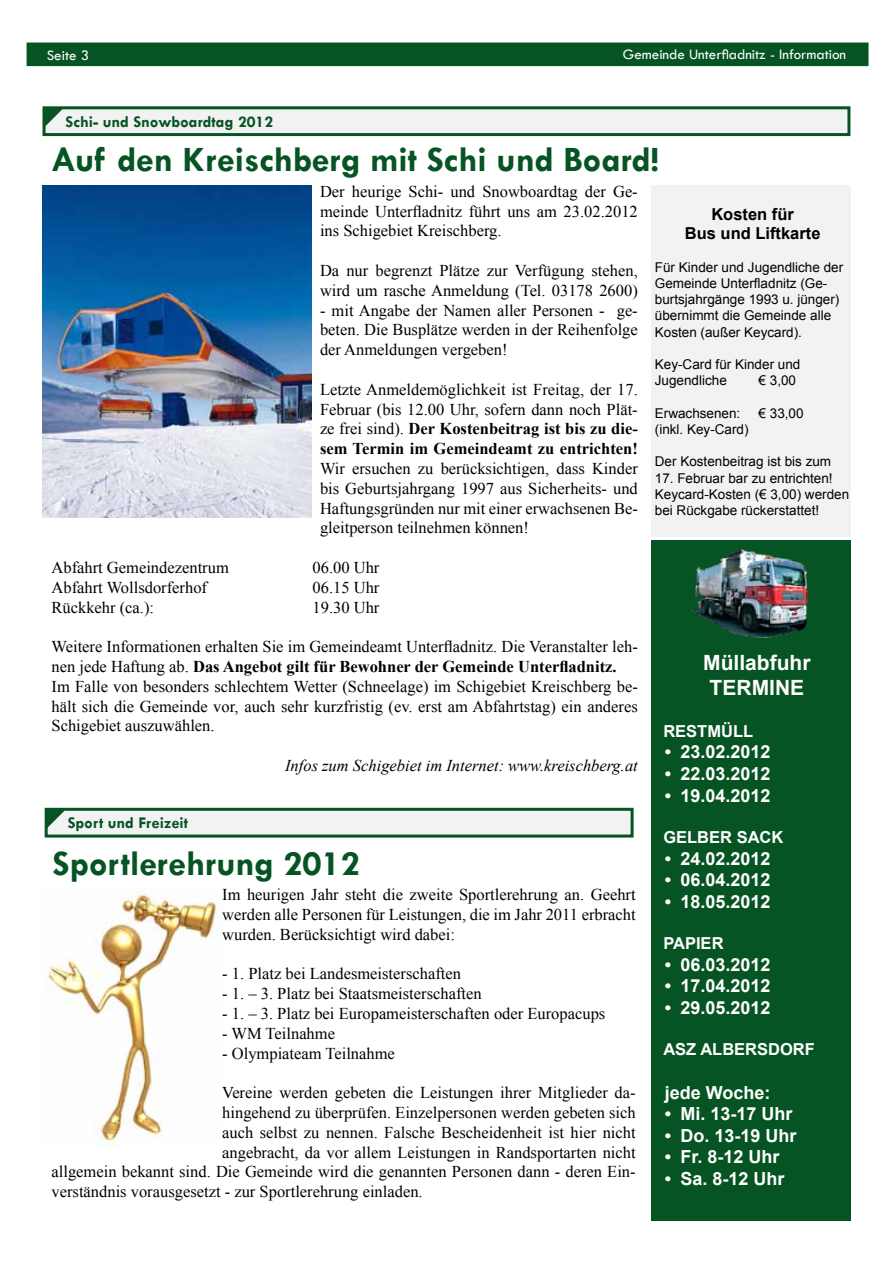
<style>
.page{position:relative;width:893px;height:1263px;background:#fff}
.page>*{position:absolute;margin:0;border:0;box-sizing:border-box;transform-origin:0 0}
.t1{font:700 36px "Tw Cen";color:#065423}
.t2{font:700 21px/25.2px "Arial";color:#fffffe;text-align:center}
.t3{font:700 18px "Arial";color:#fffffe}
.t4{font:16.5px/19.8px "Times New Roman";color:#000;text-align:justify}
.t5{font:italic 16.5px "Times New Roman";color:#000}
.t6{font:700 16.5px "Tw Cen";color:#065423}
.t7{font:700 16.5px "Arial";color:#fffffe}
.t8{font:700 16.5px/19.8px "Arial";color:#000;text-align:center}
.t9{font:15px "Tw Cen";color:#fff}
.t10{font:13.5px/16.2px "Arial";color:#000}
.s1{font-weight:700}
</style>
<div class="page">
<div style="left:27px;top:43px;width:841px;height:23px;background:#065423"></div>
<div style="left:651px;top:540px;width:199px;height:680px;background:#065423"></div>
<img style="left:691px;top:549px;width:117px;height:88px">
<div style="left:43px;top:106px;width:807px;height:30px;background:#f2f2f2;border:3px solid #065423"></div>
<svg style="left:44px;top:108px;width:20px;height:19px"></svg>
<div style="left:651px;top:185px;width:199px;height:352px;background:#f2f2f2"></div>
<img style="left:45px;top:889px;width:172px;height:257px">
<div style="left:45px;top:808px;width:589px;height:29px;background:#f2f2f2;border:3px solid #065423"></div>
<svg style="left:46px;top:809px;width:20px;height:20px"></svg>
<img style="left:43px;top:185px;width:268px;height:332px">
<p class="t9" style="left:47px;top:46px;width:44px">Seite 3</p>
<p class="t9" style="left:623px;top:45px;width:225px">Gemeinde Unterfladnitz - Information</p>
<p class="t6" style="left:66px;top:111px;width:209px">Schi- und Snowboardtag 2012</p>
<h1 class="t1" style="left:51px;top:138px;width:609px">Auf den Kreischberg mit Schi und Board!</h1>
<p class="t4" style="left:320px;top:181px;width:319px">Der heurige Schi- und Snowboardtag der Ge&shy;meinde Unterfladnitz führt uns am 23.02.2012 ins Schigebiet Kreischberg.</p>
<p class="t4" style="left:320px;top:260px;width:319px">Da nur begrenzt Plätze zur Verfügung stehen, wird um rasche Anmeldung (Tel. 03178 2600)</p>
<p class="t4" style="left:320px;top:300px;width:319px">- mit Angabe der Namen aller Personen - ge&shy;beten. Die Busplätze werden in der Reihenfolge der Anmeldungen vergeben!</p>
<p class="t4" style="left:320px;top:379px;width:319px">Letzte Anmeldemöglichkeit ist Freitag, der 17.<br>Februar (bis 12.00 Uhr, sofern dann noch Plät&shy;ze frei sind). <span class="s1">Der Kostenbeitrag ist bis zu die&shy;sem Termin im Gemeindeamt zu entrichten!</span></p>
<p class="t4" style="left:320px;top:458px;width:319px">Wir ersuchen zu berücksichtigen, dass Kinder bis Geburtsjahrgang 1997 aus Sicherheits- und Haftungsgründen nur mit einer erwachsenen Be&shy;gleitperson teilnehmen können!</p>
<p class="t4" style="left:52px;top:557px;width:179px">Abfahrt Gemeindezentrum</p>
<p class="t4" style="left:313px;top:557px;width:68px">06.00 Uhr</p>
<p class="t4" style="left:52px;top:577px;width:157px">Abfahrt Wollsdorferhof</p>
<p class="t4" style="left:313px;top:577px;width:68px">06.15 Uhr</p>
<p class="t4" style="left:52px;top:597px;width:104px">Rückkehr (ca.):</p>
<p class="t4" style="left:313px;top:597px;width:68px">19.30 Uhr</p>
<p class="t4" style="left:52px;top:636px;width:588px;text-align:left">Weitere Informationen erhalten Sie im Gemeindeamt Unterfladnitz. Die Veranstalter leh&shy;nen jede Haftung ab. <span class="s1">Das Angebot gilt für Bewohner der Gemeinde Unterfladnitz.<br></span>Im Falle von besonders schlechtem Wetter (Schneelage) im Schigebiet Kreischberg be&shy;hält sich die Gemeinde vor, auch sehr kurzfristig (ev. erst am Abfahrtstag) ein anderes Schigebiet auszuwählen.</p>
<p class="t5" style="left:285px;top:754px;width:354px">Infos zum Schigebiet im Internet: www.kreischberg.at</p>
<p class="t8" style="left:685px;top:205px;width:137px">Kosten für<br>Bus und Liftkarte</p>
<p class="t10" style="left:655px;top:259px;width:190px">Für Kinder und Jugendliche der<br>Gemeinde Unterfladnitz (Ge&shy;burtsjahrgänge 1993 u. jünger) übernimmt die Gemeinde alle<br>Kosten (außer Keycard).</p>
<p class="t10" style="left:655px;top:356px;width:147px">Key-Card für Kinder und<br>Jugendliche</p>
<p class="t10" style="left:759px;top:373px;width:39px">€ 3,00</p>
<p class="t10" style="left:655px;top:405px;width:87px">Erwachsenen:</p>
<p class="t10" style="left:759px;top:405px;width:47px">€ 33,00</p>
<p class="t10" style="left:655px;top:421px;width:95px">(inkl. Key-Card)</p>
<p class="t10" style="left:655px;top:454px;width:178px">Der Kostenbeitrag ist bis zum</p>
<p class="t10" style="left:655px;top:470px;width:196px">17. Februar bar zu entrichten!<br>Keycard-Kosten (€ 3,00) werden bei Rückgabe rückerstattet!</p>
<p class="t2" style="left:703px;top:651px;width:109px">Müllabfuhr<br>TERMINE</p>
<p class="t7" style="left:663px;top:720px;width:91px">RESTMÜLL</p>
<p class="t3" style="left:665px;top:740px;width:107px">• 23.02.2012</p>
<p class="t3" style="left:665px;top:762px;width:107px">• 22.03.2012</p>
<p class="t3" style="left:665px;top:783px;width:107px">• 19.04.2012</p>
<p class="t7" style="left:663px;top:826px;width:122px">GELBER SACK</p>
<p class="t3" style="left:665px;top:846px;width:107px">• 24.02.2012</p>
<p class="t3" style="left:665px;top:868px;width:107px">• 06.04.2012</p>
<p class="t3" style="left:665px;top:889px;width:107px">• 18.05.2012</p>
<p class="t7" style="left:663px;top:932px;width:62px">PAPIER</p>
<p class="t3" style="left:665px;top:952px;width:107px">• 06.03.2012</p>
<p class="t3" style="left:665px;top:974px;width:107px">• 17.04.2012</p>
<p class="t3" style="left:665px;top:996px;width:107px">• 29.05.2012</p>
<p class="t7" style="left:663px;top:1039px;width:153px">ASZ ALBERSDORF</p>
<p class="t3" style="left:665px;top:1080px;width:107px">jede Woche:</p>
<p class="t3" style="left:665px;top:1102px;width:129px">• Mi. 13-17 Uhr</p>
<p class="t3" style="left:665px;top:1123px;width:133px">• Do. 13-19 Uhr</p>
<p class="t3" style="left:665px;top:1145px;width:116px">• Fr. 8-12 Uhr</p>
<p class="t3" style="left:665px;top:1167px;width:121px">• Sa. 8-12 Uhr</p>
<p class="t6" style="left:68px;top:813px;width:122px">Sport und Freizeit</p>
<h1 class="t1" style="left:53px;top:842px;width:309px">Sportlerehrung 2012</h1>
<p class="t4" style="left:222px;top:884px;width:415px">Im heurigen Jahr steht die zweite Sportlerehrung an. Geehrt werden alle Personen für Leistungen, die im Jahr 2011 erbracht wurden. Berücksichtigt wird dabei:</p>
<p class="t4" style="left:222px;top:964px;width:240px">- 1. Platz bei Landesmeisterschaften</p>
<p class="t4" style="left:222px;top:983px;width:261px">- 1. – 3. Platz bei Staatsmeisterschaften</p>
<p class="t4" style="left:222px;top:1003px;width:385px">- 1. – 3. Platz bei Europameisterschaften oder Europacups</p>
<p class="t4" style="left:222px;top:1023px;width:114px">- WM Teilnahme</p>
<p class="t4" style="left:222px;top:1043px;width:174px">- Olympiateam Teilnahme</p>
<p class="t4" style="left:222px;top:1082px;width:415px">Vereine werden gebeten die Leistungen ihrer Mitglieder da-</p>
<p class="t4" style="left:222px;top:1102px;width:415px">hingehend zu überprüfen. Einzelpersonen werden gebeten sich</p>
<p class="t4" style="left:222px;top:1122px;width:415px">auch selbst zu nennen. Falsche Bescheidenheit ist hier nicht</p>
<p class="t4" style="left:222px;top:1142px;width:415px">angebracht, da vor allem Leistungen in Randsportarten nicht</p>
<p class="t4" style="left:52px;top:1162px;width:586px">allgemein bekannt sind. Die Gemeinde wird die genannten Personen dann - deren Ein-</p>
<p class="t4" style="left:52px;top:1181px;width:373px">verständnis vorausgesetzt - zur Sportlerehrung einladen.</p>
</div>
